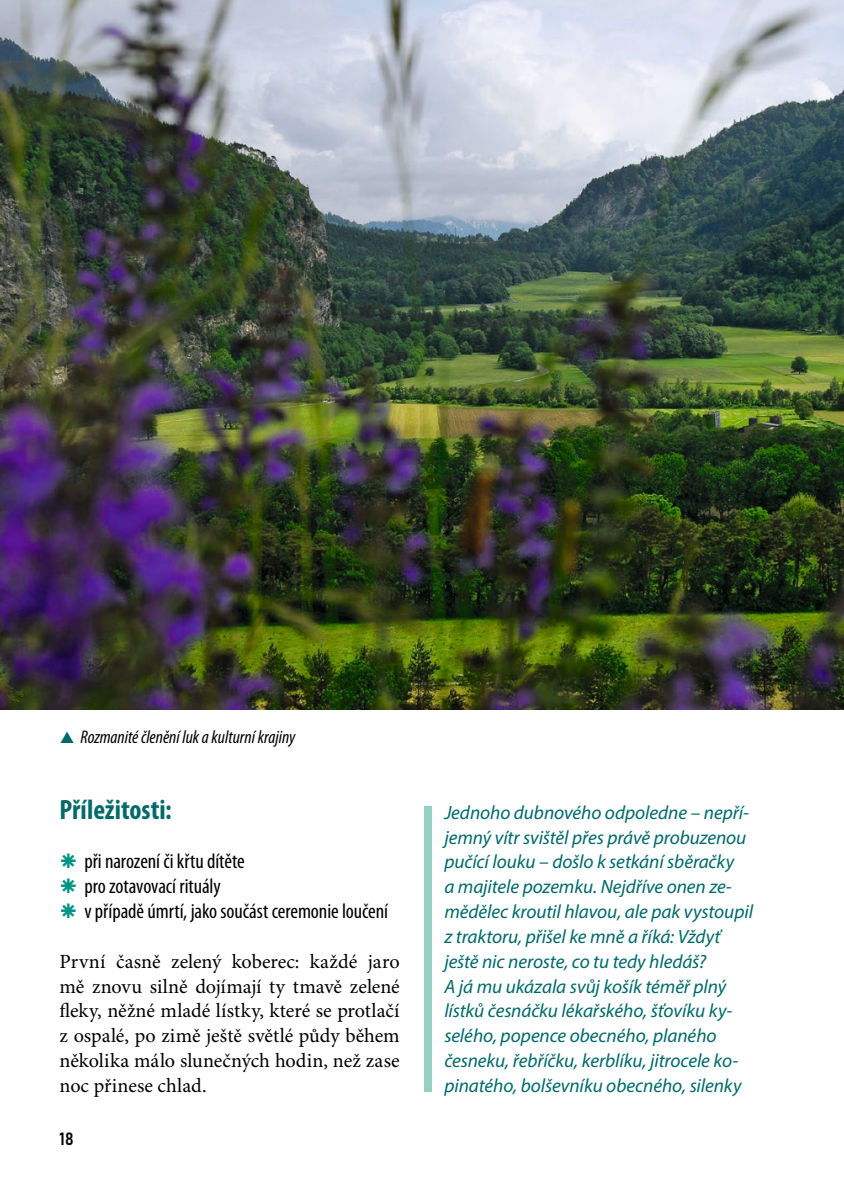
<style>
.page{position:relative;width:844px;height:1191px;background:#fff}
.page>*{position:absolute;margin:0;border:0;box-sizing:border-box;transform-origin:0 0}
.Titul_recept{font:700 condensed 28px "Myriad Pro";color:#006a6a}
.Text11_14_bezTAB{font:condensed 21px "Myriad Pro";letter-spacing:-.005em;color:#000}
.Text11_14_bezTAB-2{font:20.12px/24.8px "Minion Pro";color:#000;text-align:justify}
.Text_kurz2{font:italic 19.25px/24.8px "Myriad Pro";letter-spacing:-.005em;color:#006a6a}
.Popis_OBR{font:italic condensed 18.38px "Myriad Pro";color:#000}
.t1{font:17.5px "Bahnschrift";color:#000}
</style>
<div class="page">
<div style="left:424px;top:806px;width:8px;height:285px;background:#96d0c2"></div>
<img style="left:0;top:0;width:843px;height:709px">
<p class="Popis_OBR" style="left:80px;top:726px;width:216px">Rozmanité členění luk a kulturní krajiny</p>
<p class="Titul_recept" style="left:60px;top:792px;width:114px">Příležitosti:</p>
<p class="Text11_14_bezTAB" style="left:84px;top:848px;width:162px">při narození či křtu dítěte</p>
<p class="Text11_14_bezTAB" style="left:84px;top:873px;width:138px">pro zotavovací rituály</p>
<p class="Text11_14_bezTAB" style="left:84px;top:898px;width:305px">v případě úmrtí, jako součást ceremonie loučení</p>
<p class="Text11_14_bezTAB-2" style="left:60px;top:949px;width:341px">První časně zelený koberec: každé jaro mě znovu silně dojímají ty tmavě zelené fleky, něžné mladé lístky, které se protlačí z ospalé, po zimě ještě světlé půdy během několika málo slunečných hodin, než zase noc přinese chlad.</p>
<p class="t1" style="left:60px;top:1128px;width:15px">18</p>
<p class="Text_kurz2" style="left:444px;top:799px;width:310px">Jednoho dubnového odpoledne – nepří&shy;jemný vítr svištěl přes právě probuzenou pučící louku – došlo k setkání sběračky<br>a majitele pozemku. Nejdříve onen ze&shy;mědělec kroutil hlavou, ale pak vystoupil z traktoru, přišel ke mně a říká: Vždyť ještě nic neroste, co tu tedy hledáš?<br>A já mu ukázala svůj košík téměř plný lístků česnáčku lékařského, šťovíku ky&shy;selého, popence obecného, planého česneku, řebříčku, kerblíku, jitrocele ko&shy;pinatého, bolševníku obecného, silenky</p>
</div>
